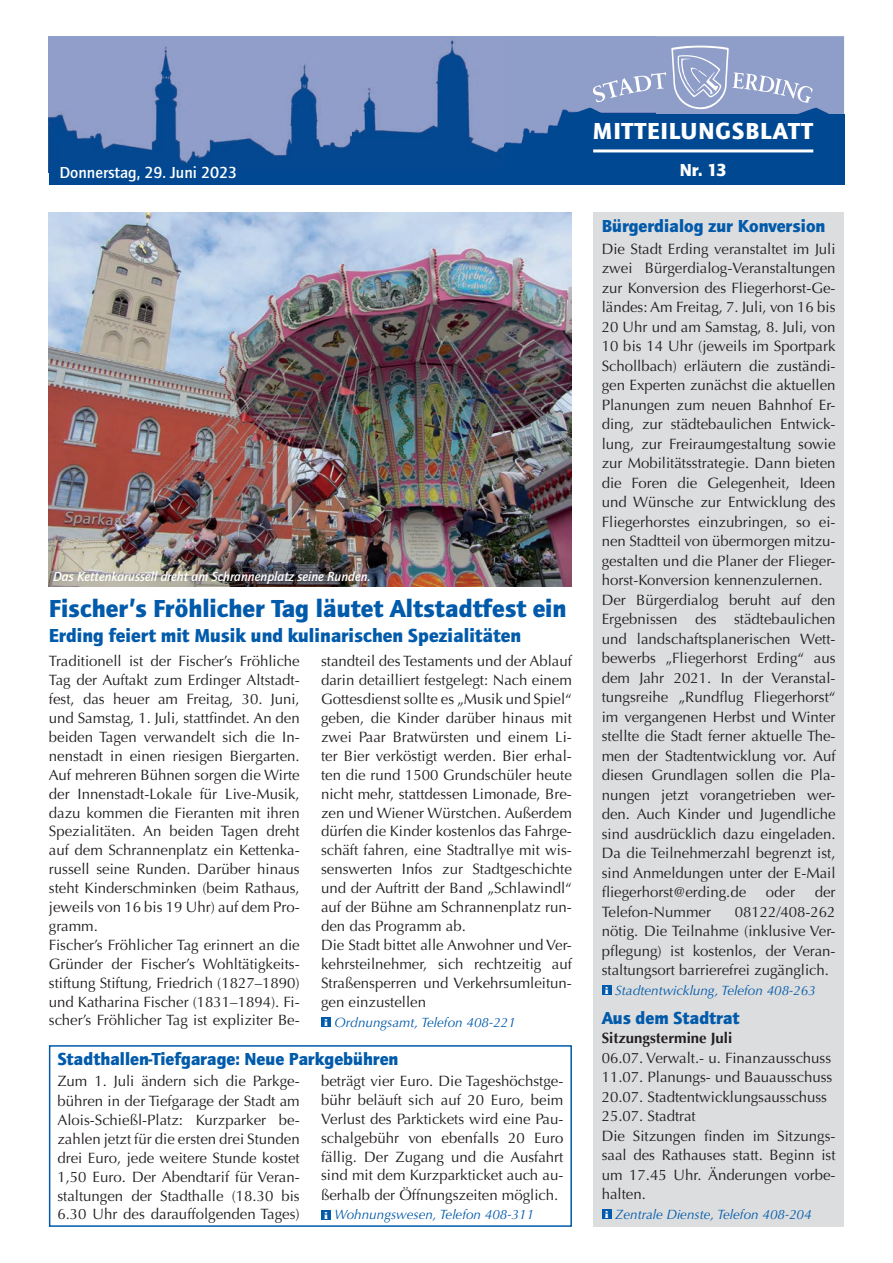
<style>
.page{position:relative;width:893px;height:1263px;background:#fff}
.page>*{position:absolute;margin:0;border:0;box-sizing:border-box;transform-origin:0 0}
.t1{font:900 25.5px "Quay Sans ITC Std";color:#015aaa}
.t2{font:900 24px "Quay Sans ITC Std";letter-spacing:.04em;color:#fff}
.t3{font:900 19.5px "Quay Sans ITC Std";color:#015aaa}
.t4{font:900 18px "Quay Sans ITC Std";color:#015aaa}
.t5{font:900 18px "Quay Sans ITC Std";color:#fff}
.t6{font:500 16.5px "Quay Sans ITC Std";color:#fff}
.t7{font:15px/19.5px "Optima";color:#231f20}
.t8{font:700 15px "Optima";color:#231f20}
.t9{font:italic 13.5px "Optima";color:#015aaa}
.t10{font:italic 500 13.5px "Quay Sans ITC Std";color:#fff}
.s1{font-family:"Bodoni URW";font-weight:700;font-style:normal;font-stretch:expanded;font-size:10.5px;color:#fff}
</style>
<div class="page">
<div style="left:593px;top:213px;width:251px;height:1014px;background:#dcdddf"></div>
<svg style="left:49px;top:36px;width:795px;height:136px;fill:#909ec9"></svg>
<div style="left:649px;top:114px;width:195px;height:68px;background:#014892"></div>
<div style="left:49px;top:172px;width:795px;height:13px;background:#014892"></div>
<svg style="left:563px;top:45px;width:279px;height:87px"></svg>
<hr style="left:593px;top:149px;width:220px;height:3px;background:#fff">
<div style="left:321px;top:1017px;width:10px;height:10px;background:#015aaa"></div>
<div style="left:602px;top:985px;width:9px;height:10px;background:#015aaa"></div>
<div style="left:602px;top:1209px;width:9px;height:10px;background:#015aaa"></div>
<div style="left:49px;top:1045px;width:523px;height:182px;border:2px solid #015aaa"></div>
<img style="left:49px;top:213px;width:523px;height:374px">
<div style="left:321px;top:1210px;width:10px;height:10px;background:#015aaa"></div>
<h2 class="t2" style="left:593px;top:117px;width:221px">MITTEILUNGSBLATT</h2>
<p class="t6" style="left:60px;top:163px;width:179px">Donnerstag, 29. Juni 2023</p>
<p class="t5" style="left:680px;top:159px;width:48px">Nr. 13</p>
<p class="t10" style="left:53px;top:569px;width:319px">Das Kettenkarussell dreht am Schrannenplatz seine Runden.</p>
<h1 class="t1" style="left:49px;top:593px;width:519px">Fischer’s Fröhlicher Tag läutet Altstadtfest ein</h1>
<h3 class="t3" style="left:49px;top:624px;width:474px">Erding feiert mit Musik und kulinarischen Spezialitäten</h3>
<p class="t7" style="left:49px;top:652px;width:252px;line-height:18.9px">Traditionell ist der Fischer’s Fröhliche Tag der Auftakt zum Erdinger Altstadt&shy;fest, das heuer am Freitag, 30. Juni, und Samstag, 1. Juli, stattfindet. An den beiden Tagen verwandelt sich die In&shy;nenstadt in einen riesigen Biergarten.<br>Auf mehreren Bühnen sorgen die Wirte der Innenstadt-Lokale für Live-Musik, dazu kommen die Fieranten mit ihren Spezialitäten. An beiden Tagen dreht auf dem Schrannenplatz ein Kettenka&shy;russell seine Runden. Darüber hinaus steht Kinderschminken (beim Rathaus, jeweils von 16 bis 19 Uhr) auf dem Pro&shy;gramm.<br>Fischer’s Fröhlicher Tag erinnert an die Gründer der Fischer’s Wohltätigkeits&shy;stiftung Stiftung, Friedrich (1827–1890) und Katharina Fischer (1831–1894). Fi&shy;scher’s Fröhlicher Tag ist expliziter Be-</p>
<p class="t7" style="left:321px;top:652px;width:252px;line-height:18.9px">standteil des Testaments und der Ablauf darin detailliert festgelegt: Nach einem Gottesdienst sollte es „Musik und Spiel“ geben, die Kinder darüber hinaus mit zwei Paar Bratwürsten und einem Li&shy;ter Bier verköstigt werden. Bier erhal&shy;ten die rund 1500 Grundschüler heute nicht mehr, stattdessen Limonade, Bre&shy;zen und Wiener Würstchen. Außerdem dürfen die Kinder kostenlos das Fahrge&shy;schäft fahren, eine Stadtrallye mit wis&shy;senswerten Infos zur Stadtgeschichte und der Auftritt der Band „Schlawindl“ auf der Bühne am Schrannenplatz run&shy;den das Programm ab.<br>Die Stadt bittet alle Anwohner und Ver&shy;kehrsteilnehmer, sich rechtzeitig auf Straßensperren und Verkehrsumleitun&shy;gen einzustellen</p>
<p class="t9" style="left:324px;top:1014px;width:193px"><span class="s1">i</span> Ordnungsamt, Telefon 408-221</p>
<p class="t4" style="left:57px;top:1048px;width:343px">Stadthallen-Tiefgarage: Neue Parkgebühren</p>
<p class="t7" style="left:57px;top:1072px;width:244px;line-height:19px;text-align:justify">Zum 1. Juli ändern sich die Parkge&shy;bühren in der Tiefgarage der Stadt am Alois-Schießl-Platz: Kurzparker be&shy;zahlen jetzt für die ersten drei Stunden drei Euro, jede weitere Stunde kostet 1,50 Euro. Der Abendtarif für Veran&shy;staltungen der Stadthalle (18.30 bis 6.30 Uhr des darauffolgenden Tages)</p>
<p class="t7" style="left:321px;top:1071px;width:244px;line-height:19px;text-align:justify">beträgt vier Euro. Die Tageshöchstge&shy;bühr beläuft sich auf 20 Euro, beim Verlust des Parktickets wird eine Pau&shy;schalgebühr von ebenfalls 20 Euro fällig. Der Zugang und die Ausfahrt sind mit dem Kurzparkticket auch au&shy;ßerhalb der Öffnungszeiten möglich.</p>
<p class="t9" style="left:324px;top:1207px;width:211px"><span class="s1">i</span> Wohnungswesen, Telefon 408-311</p>
<p class="t4" style="left:602px;top:215px;width:225px">Bürgerdialog zur Konversion</p>
<p class="t7" style="left:602px;top:239px;width:235px">Die Stadt Erding veranstaltet im Juli zwei Bürgerdialog-Veranstaltungen zur Konversion des Fliegerhorst-Ge&shy;ländes: Am Freitag, 7. Juli, von 16 bis 20 Uhr und am Samstag, 8. Juli, von 10 bis 14 Uhr (jeweils im Sportpark Schollbach) erläutern die zuständi&shy;gen Experten zunächst die aktuellen Planungen zum neuen Bahnhof Er&shy;ding, zur städtebaulichen Entwick&shy;lung, zur Freiraumgestaltung sowie zur Mobilitätsstrategie. Dann bieten die Foren die Gelegenheit, Ideen und Wünsche zur Entwicklung des Fliegerhorstes einzubringen, so ei&shy;nen Stadtteil von übermorgen mitzu&shy;gestalten und die Planer der Flieger&shy;horst-Konversion kennenzulernen.<br>Der Bürgerdialog beruht auf den Ergebnissen des städtebaulichen und landschaftsplanerischen Wett&shy;bewerbs „Fliegerhorst Erding“ aus dem Jahr 2021. In der Veranstal&shy;tungsreihe „Rundflug Fliegerhorst“ im vergangenen Herbst und Winter stellte die Stadt ferner aktuelle The&shy;men der Stadtentwicklung vor. Auf diesen Grundlagen sollen die Pla&shy;nungen jetzt vorangetrieben wer&shy;den. Auch Kinder und Jugendliche sind ausdrücklich dazu eingeladen.<br>Da die Teilnehmerzahl begrenzt ist, sind Anmeldungen unter der E-Mail fliegerhorst@erding.de</p>
<p class="t7" style="left:766px;top:882px;width:31px">oder</p>
<p class="t7" style="left:815px;top:882px;width:22px">der</p>
<p class="t7" style="left:602px;top:902px;width:111px">Telefon-Nummer</p>
<p class="t7" style="left:602px;top:902px;width:235px;text-align:justify;text-indent:133px">08122/408-262 nötig. Die Teilnahme (inklusive Ver&shy;pflegung) ist kostenlos, der Veran&shy;staltungsort barrierefrei zugänglich.</p>
<p class="t9" style="left:605px;top:982px;width:212px"><span class="s1">i</span> Stadtentwicklung, Telefon 408-263</p>
<p class="t4" style="left:602px;top:1006px;width:139px">Aus dem Stadtrat</p>
<p class="t8" style="left:602px;top:1029px;width:132px">Sitzungstermine Juli</p>
<p class="t7" style="left:602px;top:1048px;width:235px">06.07. Verwalt.- u. Finanzausschuss<br>11.07. Planungs- und Bauausschuss<br>20.07. Stadtentwicklungsausschuss<br>25.07. Stadtrat<br>Die Sitzungen finden im Sitzungs&shy;saal des Rathauses statt. Beginn ist um 17.45 Uhr. Änderungen vorbe&shy;halten.</p>
<p class="t9" style="left:605px;top:1206px;width:208px"><span class="s1">i</span> Zentrale Dienste, Telefon 408-204</p>
</div>
